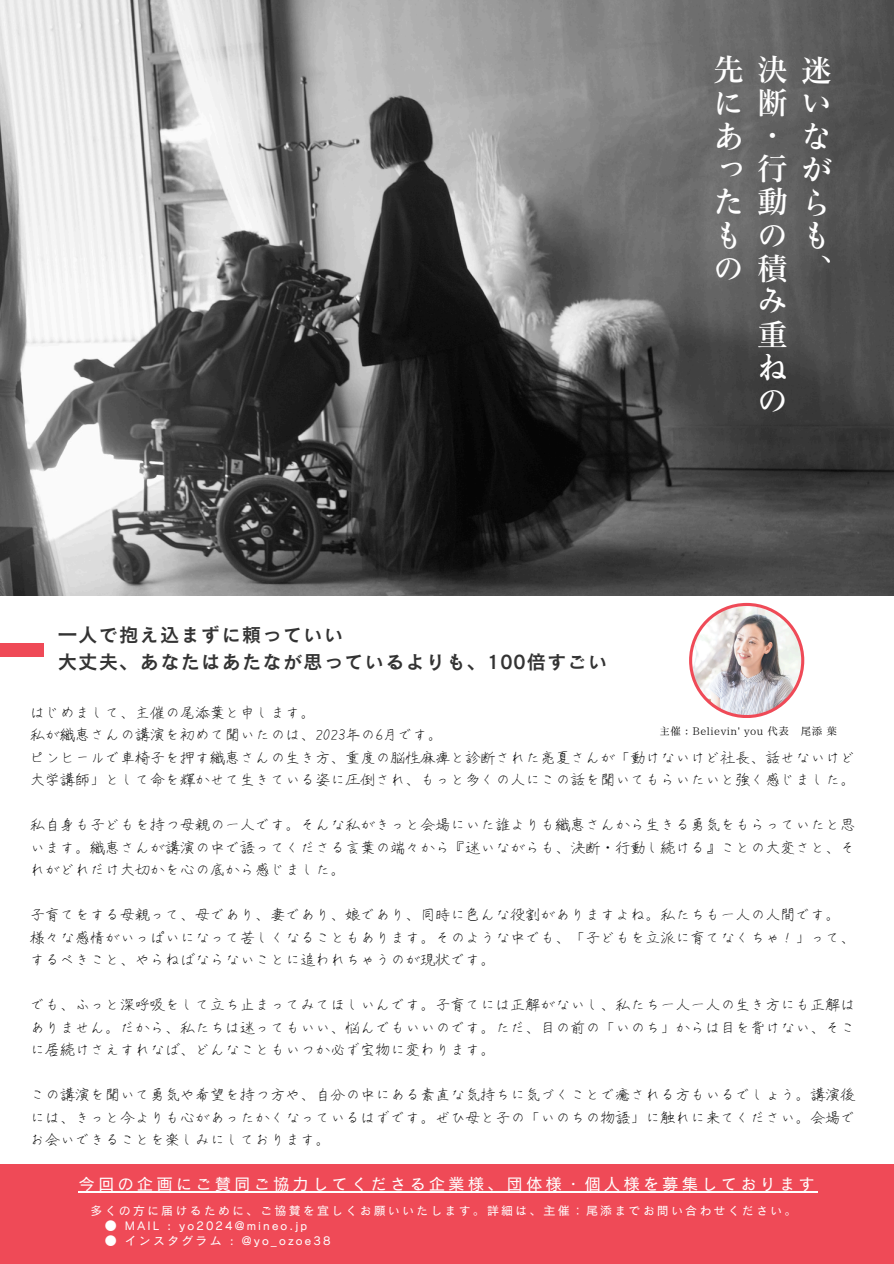
<style>
.page{position:relative;width:894px;height:1264px;background:#fff}
.page>*{position:absolute;margin:0;border:0;box-sizing:border-box;transform-origin:0 0}
.t1{font:31.5px/33.2px "Canva Matisse V Pro DB";letter-spacing:.395em;color:#fff;text-align:justify}
.t2{font:19.5px/27px "Canva Cezanne Pro N DB";letter-spacing:.05em;color:#333}
.t3{font:16.5px "Canva Cezanne Pro N M";letter-spacing:.18em;color:#fff}
.t4{font:15px/22.5px "katyou";color:#000;text-align:justify}
.t5{font:12px "Canva Cezanne Pro N M";letter-spacing:.18em;color:#fff}
.t6{font:10.5px "IP Aex Mincho";letter-spacing:.05em;color:#000}
</style>
<div class="page">
<img style="left:0;top:0;width:893px;height:595px">
<div style="left:0;top:1163px;width:893px;height:100px;background:#ef4a57"></div>
<div style="left:0;top:643px;width:43px;height:13px;background:#ef4a57"></div>
<svg style="left:688px;top:603px;width:116px;height:115px"></svg>
<img style="left:692px;top:606px;width:109px;height:109px;border-radius:50%">
<hr style="left:79px;top:1191px;width:738px;height:1px;background:#fff">
<p class="t1" style="left:712px;top:53px;width:121px">先決迷</p>
<p class="t1" style="left:712px;top:86px;width:121px">に断い</p>
<p class="t1" style="left:712px;top:119px;width:121px">あ・な</p>
<p class="t1" style="left:800px;top:152px;width:33px">が</p>
<p class="t1" style="left:712px;top:185px;width:121px">た動ら</p>
<p class="t1" style="left:712px;top:218px;width:121px">ものも</p>
<p class="t1" style="left:712px;top:251px;width:97px">の積、</p>
<h2 class="t1" style="left:756px;top:152px;width:30px">行</h2>
<h4 class="t1" style="left:712px;top:152px;width:22px">っ</h4>
<h3 class="t2" style="left:58px;top:621px;width:551px">一人で抱え込まずに頼っていい<br>大丈夫、あなたはあたなが思っているよりも、100倍すごい</h3>
<h2 class="t1" style="left:756px;top:284px;width:33px">み重ねの</h2>
<h4 class="t4" style="left:30px;top:701px;width:826px;text-align:left">はじめまして、主催の尾添葉と申します。<br>私が織恵さんの講演を初めて聞いたのは、2023年の6月です。<br>ピンヒールで車椅子を押す織恵さんの生き方、重度の脳性麻痺と診断された亮夏さんが「動けないけど社長、話せないけど大学講師」として命を輝かせて生きている姿に圧倒され、もっと多くの人にこの話を聞いてもらいたいと強く感じました。</h4>
<h4 class="t4" style="left:30px;top:813px;width:826px">私自身も子どもを持つ母親の一人です。そんな私がきっと会場にいた誰よりも織恵さんから生きる勇気をもらっていたと思います。織恵さんが講演の中で語ってくださる言葉の端々から『迷いながらも、決断・行動し続ける』ことの大変さと、それがどれだけ大切かを心の底から感じました。</h4>
<h4 class="t4" style="left:30px;top:903px;width:826px;text-align:left">子育てをする母親って、母であり、妻であり、娘であり、同時に色んな役割がありますよね。私たちも一人の人間です。様々な感情がいっぱいになって苦しくなることもあります。そのような中でも、「子どもを立派に育てなくちゃ！」って、するべきこと、やらねばならないことに追われちゃうのが現状です。</h4>
<h4 class="t4" style="left:30px;top:993px;width:826px">でも、ふっと深呼吸をして立ち止まってみてほしいんです。子育てには正解がないし、私たち一人一人の生き方にも正解はありません。だから、私たちは迷ってもいい、悩んでもいいのです。ただ、目の前の「いのち」からは目を背けない、そこに居続けさえすれなば、どんなこともいつか必ず宝物に変わります。</h4>
<p class="t4" style="left:30px;top:1083px;width:826px">この講演を聞いて勇気や希望を持つ方や、自分の中にある素直な気持ちに気づくことで癒される方もいるでしょう。講演後には、きっと今よりも心があったかくなっているはずです。ぜひ母と子の「いのちの物語」に触れに来てください。会場でお会いできることを楽しみにしております。</p>
<p class="t6" style="left:659px;top:726px;width:179px">主催：Believin' you 代表 尾添葉</p>
<p class="t3" style="left:79px;top:1175px;width:737px">今回の企画にご賛同ご協力してくださる企業様、団体様・個人様を募集しております</p>
<h5 class="t5" style="left:90px;top:1203px;width:707px">多くの方に届けるために、ご協賛を宜しくお願いいたします。詳細は、主催：尾添までお問い合わせください。</h5>
<h5 class="t5" style="left:105px;top:1218px;width:204px">● MAIL : yo2024@mineo.jp</h5>
<h5 class="t5" style="left:105px;top:1233px;width:227px">● インスタグラム : @yo_ozoe38</h5>
</div>
